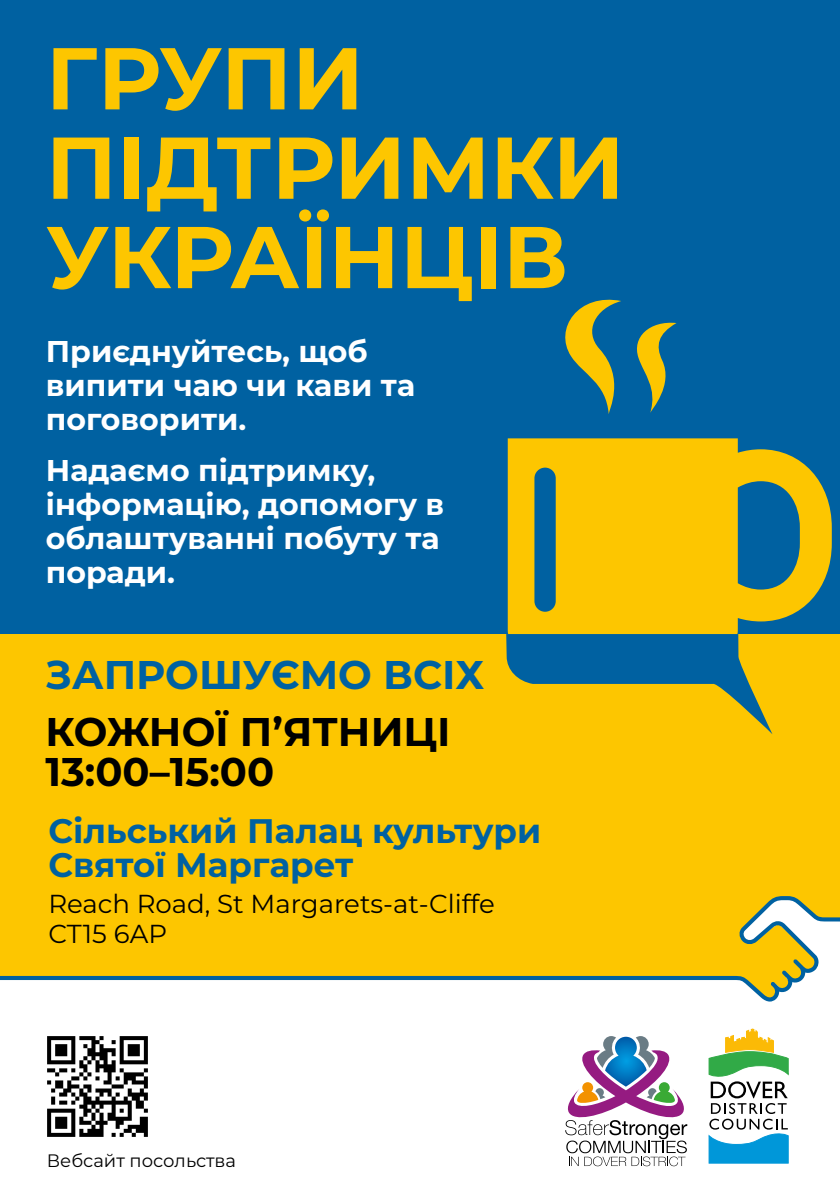
<style>
.page{position:relative;width:840px;height:1191px;background:#fff}
.page>*{position:absolute;margin:0;border:0;box-sizing:border-box;transform-origin:0 0}
.t1{font:700 87.4px/89.4px "Montserrat";color:#fdc600}
.t2{font:700 40px/40px "Montserrat";color:#000}
.t3{font:700 40px "Montserrat";color:#0061a1}
.t4{font:700 34px/34px "Montserrat";color:#0061a1}
.t5{font:700 30px/34px "Montserrat";color:#fff}
.t6{font:26px/30px "Montserrat";color:#000}
.t7{font:18px "Montserrat";color:#000}
</style>
<div class="page">
<div style="left:0;top:0;width:839px;height:1001px;background:#0061a1"></div>
<div style="left:0;top:633px;width:839px;height:368px;background:#fdc600"></div>
<svg style="left:507px;top:438px;width:324px;height:196px;fill:#fdc600"></svg>
<svg style="left:565px;top:300px;width:56px;height:114px"></svg>
<svg style="left:637px;top:322px;width:39px;height:91px"></svg>
<svg style="left:506px;top:634px;width:266px;height:100px"></svg>
<svg style="left:0;top:896px;width:839px;height:105px"></svg>
<svg style="left:708px;top:1028px;width:80px;height:135px"></svg>
<svg style="left:565px;top:1036px;width:122px;height:130px"></svg>
<img style="left:47px;top:1036px;width:101px;height:101px">
<h1 class="t1" style="left:46px;top:29px;width:580px">ГРУПИ<br>ПІДТРИМКИ<br>УКРАЇНЦІВ</h1>
<p class="t5" style="left:46px;top:333px;width:370px">Приєднуйтесь, щоб випити чаю чи кави та поговорити.</p>
<p class="t5" style="left:46px;top:452px;width:399px">Надаємо підтримку, інформацію, допомогу в облаштуванні побуту та поради.</p>
<h2 class="t3" style="left:45px;top:646px;width:440px">ЗАПРОШУЄМО ВСІХ</h2>
<h2 class="t2" style="left:45px;top:710px;width:406px">КОЖНОЇ П’ЯТНИЦІ<br>13:00–15:00</h2>
<p class="t4" style="left:48px;top:811px;width:494px">Сільський Палац культури<br>Святої Маргарет</p>
<p class="t6" style="left:48px;top:887px;width:448px">Reach Road, St Margarets-at-Cliffe<br>CT15 6AP</p>
<p class="t7" style="left:47px;top:1148px;width:191px">Вебсайт посольства</p>
</div>
